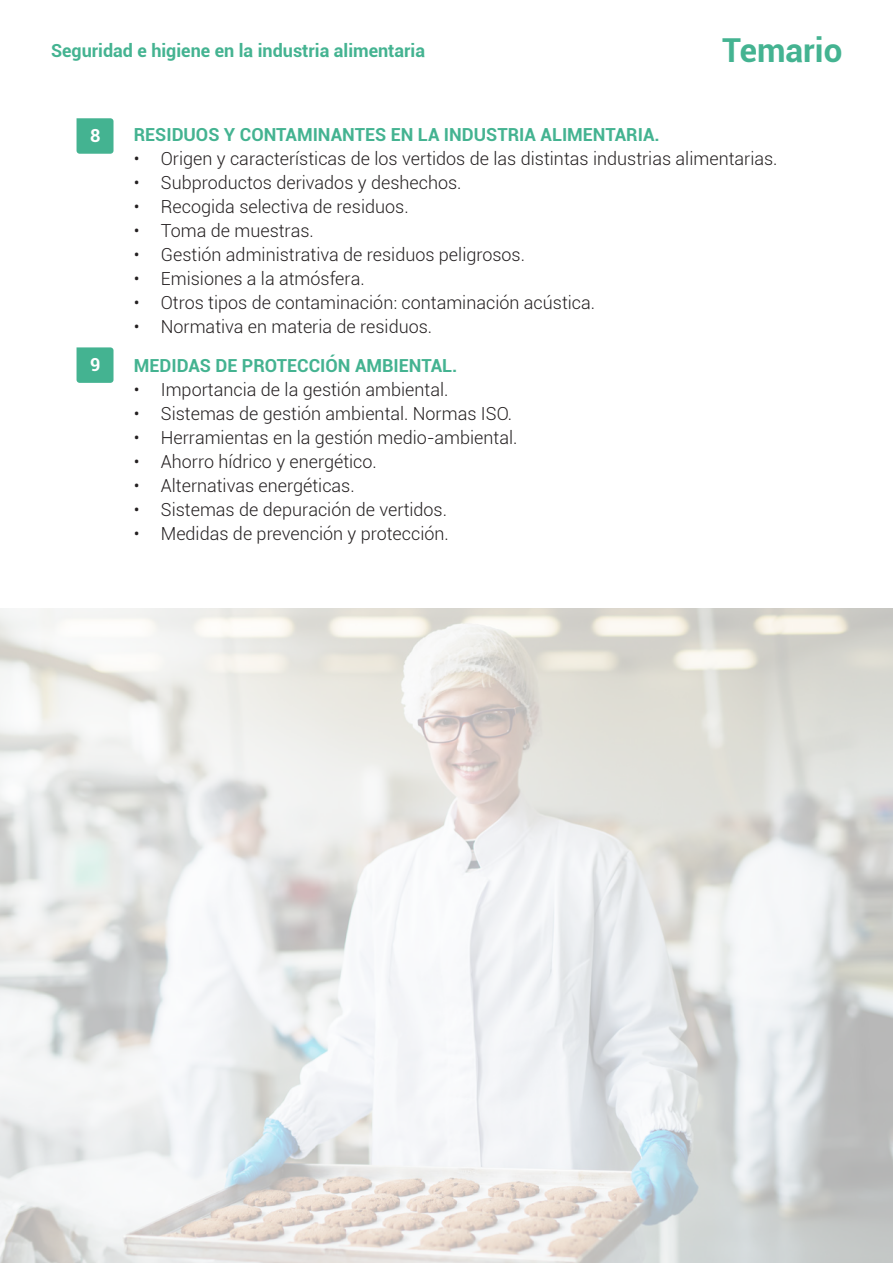
<style>
.page{position:relative;width:893px;height:1263px;background:#fff}
.page>*{position:absolute;margin:0;border:0;box-sizing:border-box;transform-origin:0 0}
.t1{font:700 33px "Roboto";color:#44b391}
.t2{font:300 18px "Roboto";color:#231f20}
.t3{font:700 18px "Roboto";color:#44b391}
.t4{font:700 18px "Roboto";color:#fff}
</style>
<div class="page">
<svg style="left:77px;top:118px;width:37px;height:36px"></svg>
<svg style="left:77px;top:347px;width:37px;height:36px"></svg>
<img style="left:0;top:608px;width:893px;height:655px">
<p class="t3" style="left:51px;top:38px;width:375px">Seguridad e higiene en la industria alimentaria</p>
<h1 class="t1" style="left:722px;top:27px;width:122px">Temario</h1>
<p class="t4" style="left:90px;top:123px;width:12px">8</p>
<p class="t4" style="left:90px;top:352px;width:12px">9</p>
<p class="t3" style="left:134px;top:122px;width:527px">RESIDUOS Y CONTAMINANTES EN LA INDUSTRIA ALIMENTARIA.</p>
<p class="t2" style="left:134px;top:146px;width:645px">• Origen y características de los vertidos de las distintas industrias alimentarias.</p>
<p class="t2" style="left:134px;top:170px;width:329px">• Subproductos derivados y deshechos.</p>
<p class="t2" style="left:134px;top:194px;width:276px">• Recogida selectiva de residuos.</p>
<p class="t2" style="left:134px;top:218px;width:182px">• Toma de muestras.</p>
<p class="t2" style="left:134px;top:242px;width:393px">• Gestión administrativa de residuos peligrosos.</p>
<p class="t2" style="left:134px;top:266px;width:232px">• Emisiones a la atmósfera.</p>
<p class="t2" style="left:134px;top:290px;width:463px">• Otros tipos de contaminación: contaminación acústica.</p>
<p class="t2" style="left:134px;top:314px;width:300px">• Normativa en materia de residuos.</p>
<p class="t3" style="left:134px;top:353px;width:325px">MEDIDAS DE PROTECCIÓN AMBIENTAL.</p>
<p class="t2" style="left:134px;top:377px;width:316px">• Importancia de la gestión ambiental.</p>
<p class="t2" style="left:134px;top:401px;width:380px">• Sistemas de gestión ambiental. Normas ISO.</p>
<p class="t2" style="left:134px;top:425px;width:385px">• Herramientas en la gestión medio-ambiental.</p>
<p class="t2" style="left:134px;top:449px;width:245px">• Ahorro hídrico y energético.</p>
<p class="t2" style="left:134px;top:473px;width:222px">• Alternativas energéticas.</p>
<p class="t2" style="left:134px;top:497px;width:315px">• Sistemas de depuración de vertidos.</p>
<p class="t2" style="left:134px;top:521px;width:316px">• Medidas de prevención y protección.</p>
</div>
